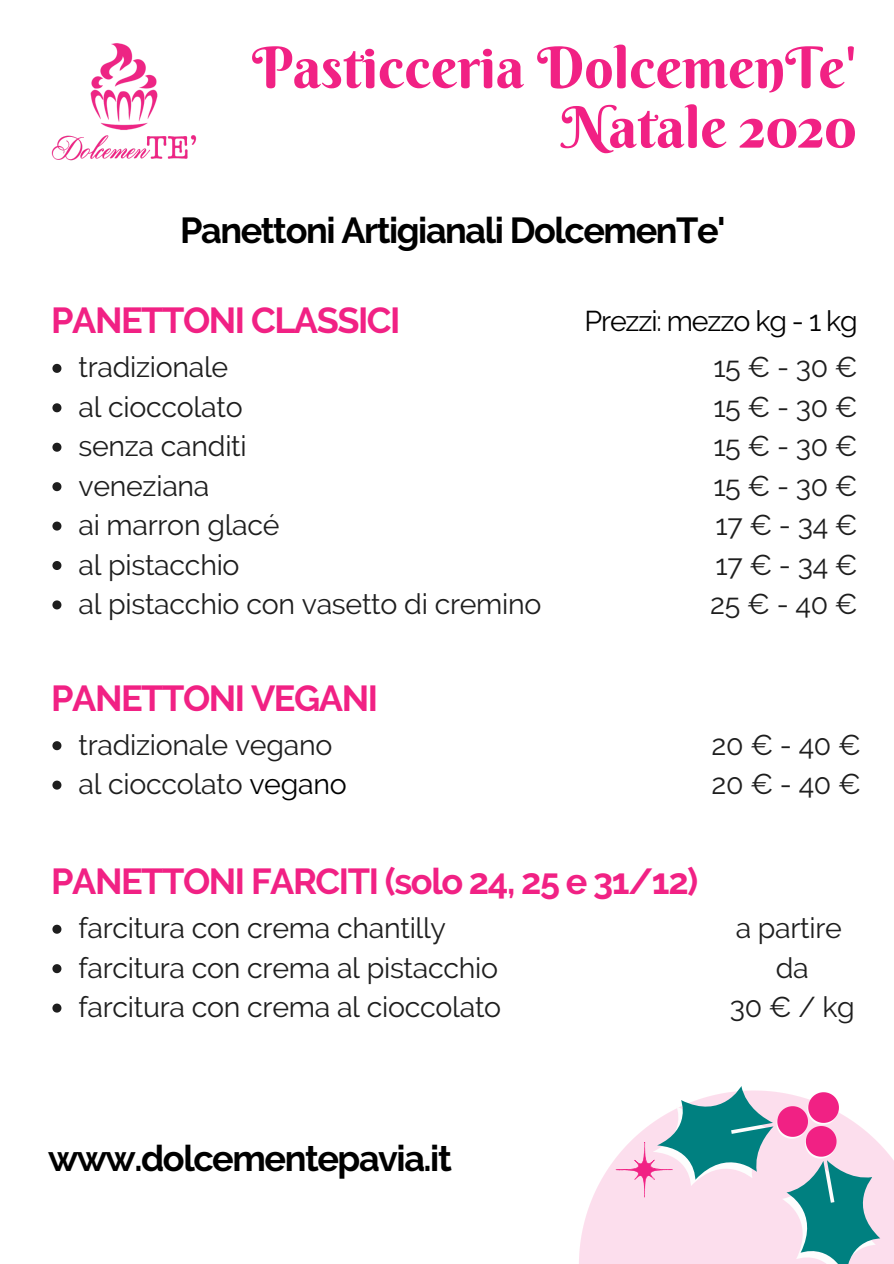
<style>
.page{position:relative;width:894px;height:1264px;background:#fff}
.page>*{position:absolute;margin:0;border:0;box-sizing:border-box;transform-origin:0 0}
.t1{font:57px/59.7px "Berkshire Swash";color:#f12184;text-align:right}
.t2{font:700 36px "Raleway";letter-spacing:-.04em;color:#f12184}
.t3{font:700 36px "Raleway";letter-spacing:-.04em;color:#000}
.t4{font:28.5px/39.5px "Raleway";letter-spacing:-.01em;color:#1e1e1e}
.t5{font:28.5px "Raleway";letter-spacing:-.04em;color:#000}
.s1{color:#000}
</style>
<div class="page">
<svg style="left:52px;top:924px;width:9px;height:9px"></svg>
<svg style="left:52px;top:964px;width:9px;height:9px"></svg>
<svg style="left:52px;top:1003px;width:9px;height:9px"></svg>
<img style="left:51px;top:43px;width:146px;height:118px">
<svg style="left:52px;top:364px;width:9px;height:9px"></svg>
<svg style="left:52px;top:403px;width:9px;height:9px"></svg>
<svg style="left:52px;top:443px;width:9px;height:9px"></svg>
<svg style="left:52px;top:482px;width:9px;height:9px"></svg>
<svg style="left:52px;top:521px;width:9px;height:9px"></svg>
<svg style="left:52px;top:561px;width:9px;height:9px"></svg>
<svg style="left:52px;top:600px;width:9px;height:9px"></svg>
<svg style="left:52px;top:741px;width:9px;height:9px"></svg>
<svg style="left:52px;top:780px;width:9px;height:9px"></svg>
<svg style="left:579px;top:1154px;width:314px;height:109px;fill:#fcdeed"></svg>
<svg style="left:615px;top:1086px;width:273px;height:177px"></svg>
<h1 class="t1" style="left:252px;top:38px;width:606px">Pasticceria DolcemenTe'<br>Natale 2020</h1>
<p class="t3" style="left:180px;top:209px;width:547px">Panettoni Artigianali DolcemenTe'</p>
<p class="t2" style="left:51px;top:299px;width:351px">PANETTONI CLASSICI</p>
<p class="t5" style="left:584px;top:304px;width:275px">Prezzi: mezzo kg - 1 kg</p>
<p class="t4" style="left:78px;top:347px;width:464px">tradizionale<br>al cioccolato<br>senza canditi<br>veneziana<br>ai marron glacé<br>al pistacchio<br>al pistacchio con vasetto di cremino</p>
<p class="t4" style="left:710px;top:347px;width:149px;text-align:justify">15€-30€ 15€-30€ 15€-30€ 15€-30€ 17€-34€ 17€-34€ 25€-40€</p>
<p class="t2" style="left:51px;top:677px;width:328px">PANETTONI VEGANI</p>
<p class="t4" style="left:78px;top:725px;width:270px">tradizionale vegano al cioccolato <span class="s1">vegano</span></p>
<p class="t4" style="left:711px;top:725px;width:151px">20€-40€<br>20€-40€</p>
<p class="t2" style="left:51px;top:859px;width:648px">PANETTONI FARCITI (solo 24, 25 e 31/12)</p>
<p class="t4" style="left:78px;top:908px;width:424px">farcitura con crema chantilly farcitura con crema al pistacchio farcitura con crema al cioccolato</p>
<p class="t4" style="left:729px;top:908px;width:127px;text-align:center">a partire da<br>30€/kg</p>
<p class="t3" style="left:48px;top:1136px;width:405px">www.dolcementepavia.it</p>
</div>
